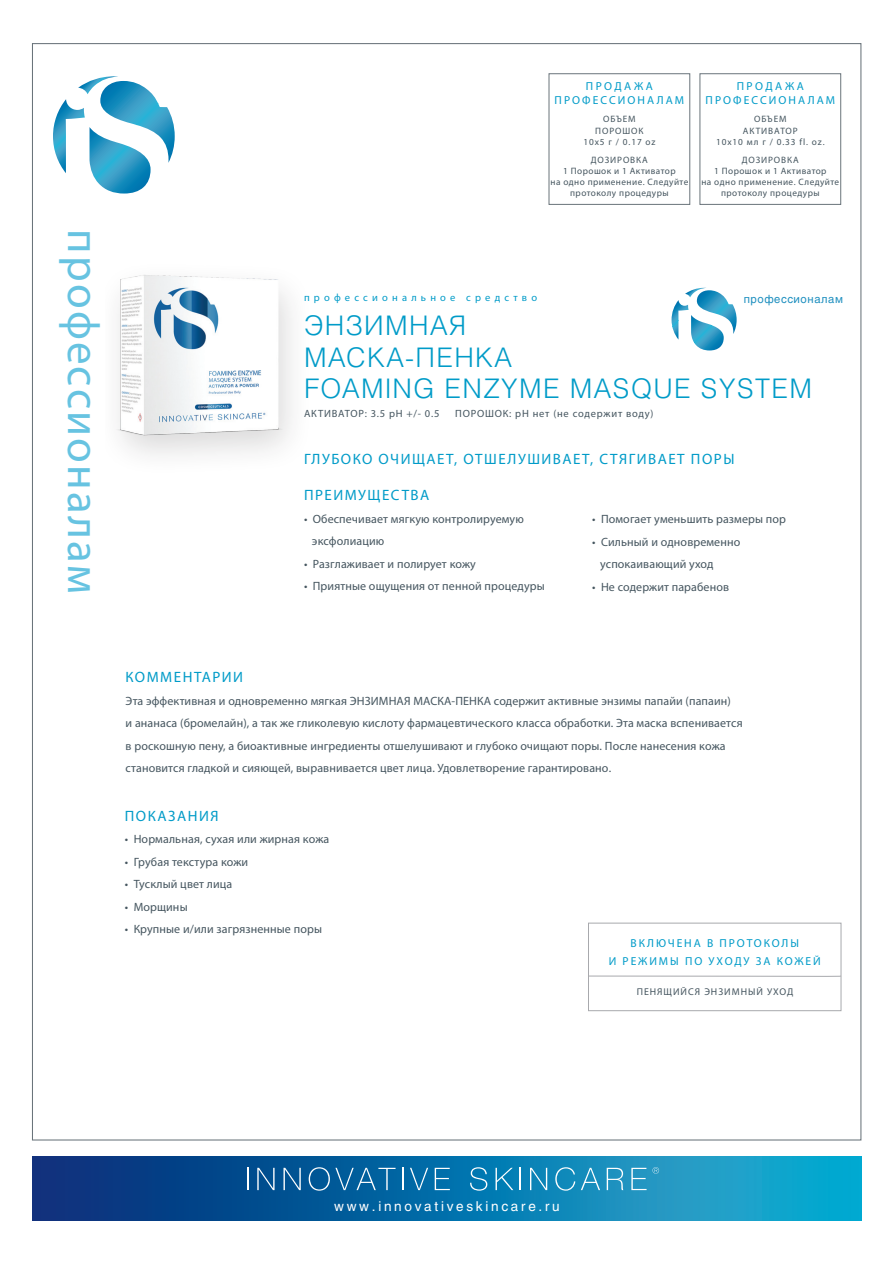
<style>
.page{position:relative;width:893px;height:1263px;background:#fff}
.page>*{position:absolute;margin:0;border:0;box-sizing:border-box;transform-origin:0 0}
.t1{font:45px "Myriad Pro";letter-spacing:.05em;color:#67c3e1}
.t2{font:300 27px/31.5px "Helios";letter-spacing:.05em;color:#009bc8}
.t3{font:15px "Myriad Pro";letter-spacing:.1em;color:#009bc8}
.t4{font:13.5px "Helios";letter-spacing:.2em;color:#fff}
.t5{font:12px/22.5px "Myriad Pro";letter-spacing:.01em;color:#45555f}
.t6{font:11.55px/14px "Myriad Pro";letter-spacing:.18em;color:#009bc8;text-align:center}
.t7{font:11.25px "Helios";letter-spacing:.05em;color:#1e8fbf}
.t8{font:10.5px "Myriad Pro";letter-spacing:.075em;color:#45555f}
.t9{font:10.5px "Myriad Pro";letter-spacing:.4em;color:#009bc8}
.t10{font:9.9px "Myriad Pro";letter-spacing:.1em;color:#45555f}
.t11{font:9.3px/11.1px "Myriad Pro";letter-spacing:.05em;color:#45555f;text-align:center}
.t12{font:9.3px/11.1px "Myriad Pro";letter-spacing:.1em;color:#45555f;text-align:center}
</style>
<div class="page">
<div style="left:105px;top:259px;width:209px;height:218px;background:#231f20;opacity:.17"></div>
<img style="left:114px;top:263px;width:173px;height:173px">
<svg style="left:53px;top:76px;width:122px;height:118px"></svg>
<svg style="left:32px;top:1157px;width:829px;height:63px;background:#0c6fa8"></svg>
<svg style="left:247px;top:1168px;width:1px;height:22px"></svg>
<svg style="left:257px;top:1168px;width:18px;height:22px"></svg>
<svg style="left:283px;top:1168px;width:18px;height:22px"></svg>
<svg style="left:309px;top:1167px;width:87px;height:24px;background:#2071a7"></svg>
<svg style="left:402px;top:1168px;width:1px;height:22px"></svg>
<svg style="left:410px;top:1168px;width:18px;height:22px"></svg>
<svg style="left:435px;top:1168px;width:15px;height:22px"></svg>
<svg style="left:470px;top:1167px;width:17px;height:24px"></svg>
<svg style="left:496px;top:1168px;width:17px;height:22px"></svg>
<svg style="left:520px;top:1168px;width:1px;height:22px"></svg>
<svg style="left:530px;top:1168px;width:17px;height:22px"></svg>
<svg style="left:555px;top:1167px;width:20px;height:24px"></svg>
<svg style="left:581px;top:1168px;width:19px;height:22px"></svg>
<svg style="left:607px;top:1168px;width:16px;height:22px"></svg>
<svg style="left:631px;top:1167px;width:28px;height:23px"></svg>
<div style="left:549px;top:73px;width:141px;height:132px;border:1px solid #6a747b"></div>
<div style="left:700px;top:73px;width:141px;height:132px;border:1px solid #6a747b"></div>
<div style="left:588px;top:923px;width:253px;height:88px;border:1px solid #a8a9ad"></div>
<svg style="left:588px;top:975px;width:254px;height:2px"></svg>
<svg style="left:672px;top:288px;width:65px;height:62px"></svg>
<h1 class="t1" style="left:111px;top:229px;width:366px;rotate:90deg">профессионалам</h1>
<p class="t6" style="left:555px;top:79px;width:131px">ПРОДАЖА<br>ПРОФЕССИОНАЛАМ</p>
<p class="t12" style="left:583px;top:114px;width:74px">ОБЪЕМ<br>ПОРОШОК<br>10х5 г / 0.17 oz</p>
<p class="t11" style="left:550px;top:154px;width:139px">ДОЗИРОВКА<br>1 Порошок и 1 Активатор<br>на одно применение. Следуйте протоколу процедуры</p>
<p class="t6" style="left:705px;top:79px;width:131px">ПРОДАЖА<br>ПРОФЕССИОНАЛАМ</p>
<p class="t12" style="left:716px;top:114px;width:110px">ОБЪЕМ<br>АКТИВАТОР<br>10х10 мл г / 0.33 fl. oz.</p>
<p class="t11" style="left:701px;top:154px;width:139px">ДОЗИРОВКА<br>1 Порошок и 1 Активатор<br>на одно применение. Следуйте протоколу процедуры</p>
<p class="t9" style="left:304px;top:291px;width:235px">профессиональное средство</p>
<h2 class="t2" style="left:304px;top:309px;width:510px">ЭНЗИМНАЯ<br>МАСКА-ПЕНКА<br>FOAMING ENZYME MASQUE SYSTEM</h2>
<p class="t8" style="left:304px;top:407px;width:137px">АКТИВАТОР: 3.5 pH +/- 0.5</p>
<p class="t8" style="left:455px;top:407px;width:200px">ПОРОШОК: pH нет (не содержит воду)</p>
<p class="t3" style="left:304px;top:450px;width:432px">ГЛУБОКО ОЧИЩАЕТ, ОТШЕЛУШИВАЕТ, СТЯГИВАЕТ ПОРЫ</p>
<p class="t3" style="left:304px;top:486px;width:127px">ПРЕИМУЩЕСТВА</p>
<p class="t5" style="left:312px;top:507px;width:213px;text-indent:-8px">• Обеспечивает мягкую контролируемую эксфолиацию</p>
<p class="t5" style="left:304px;top:552px;width:173px">• Разглаживает и полирует кожу</p>
<p class="t5" style="left:304px;top:575px;width:242px">• Приятные ощущения от пенной процедуры</p>
<p class="t7" style="left:744px;top:292px;width:101px">профессионалам</p>
<p class="t5" style="left:592px;top:508px;width:195px">• Помогает уменьшить размеры пор</p>
<p class="t5" style="left:600px;top:530px;width:142px;text-indent:-8px">• Сильный и одновременно успокаивающий уход</p>
<p class="t5" style="left:592px;top:575px;width:138px">• Не содержит парабенов</p>
<p class="t3" style="left:126px;top:668px;width:119px">КОММЕНТАРИИ</p>
<p class="t5" style="left:126px;top:689px;width:618px">Эта эффективная и одновременно мягкая ЭНЗИМНАЯ МАСКА-ПЕНКА содержит активные энзимы папайи (папаин)<br>и ананаса (бромелайн), а так же гликолевую кислоту фармацевтического класса обработки. Эта маска вспенивается в роскошную пену, а биоактивные ингредиенты отшелушивают и глубоко очищают поры. После нанесения кожа становится гладкой и сияющей, выравнивается цвет лица. Удовлетворение гарантировано.</p>
<p class="t3" style="left:125px;top:806px;width:95px">ПОКАЗАНИЯ</p>
<p class="t5" style="left:125px;top:828px;width:206px">• Нормальная, сухая или жирная кожа</p>
<p class="t5" style="left:125px;top:850px;width:125px">• Грубая текстура кожи</p>
<p class="t5" style="left:125px;top:873px;width:109px">• Тусклый цвет лица</p>
<p class="t5" style="left:125px;top:895px;width:64px">• Морщины</p>
<p class="t5" style="left:125px;top:918px;width:199px">• Крупные и/или загрязненные поры</p>
<p class="t6" style="left:609px;top:933px;width:214px;line-height:18px">ВКЛЮЧЕНА В ПРОТОКОЛЫ<br>И РЕЖИМЫ ПО УХОДУ ЗА КОЖЕЙ</p>
<p class="t10" style="left:637px;top:986px;width:158px">ПЕНЯЩИЙСЯ ЭНЗИМНЫЙ УХОД</p>
<p class="t4" style="left:334px;top:1198px;width:227px">www.innovativeskincare.ru</p>
</div>
